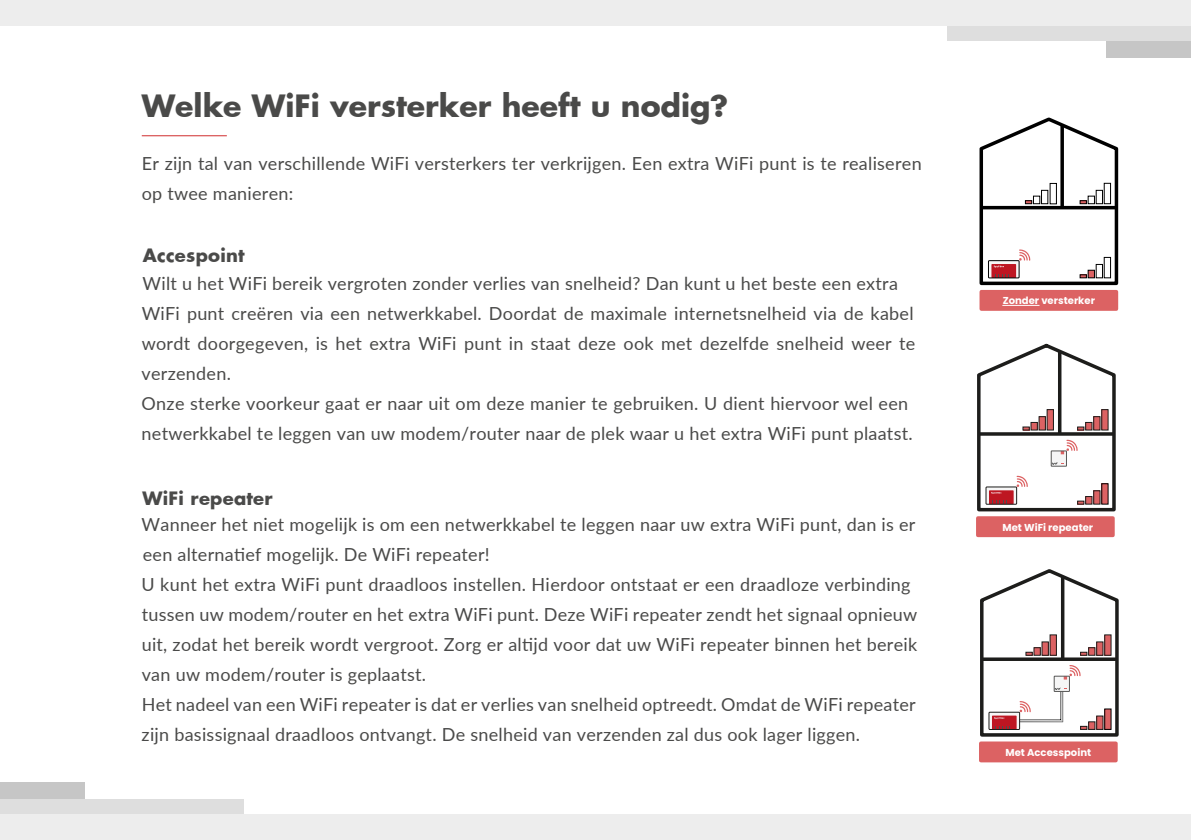
<style>
.page{position:relative;width:1191px;height:840px;background:#fff}
.page>*{position:absolute;margin:0;border:0;box-sizing:border-box;transform-origin:0 0}
.t1{font:700 30px "Futura";color:#4a4a49}
.t2{font:18px/30px "Lato";letter-spacing:.015em;color:#4a4a49}
.t3{font:700 18px "Futura";letter-spacing:.015em;color:#4a4a49}
.t4{font:700 10px "Poppins";color:#fff}
</style>
<div class="page">
<svg style="left:979px;top:117px;width:140px;height:169px"></svg>
<div style="left:979px;top:290px;width:139px;height:20px;background:#dc6263"></div>
<hr style="left:1002px;top:305px;width:37px;height:1px;background:#fff">
<svg style="left:980px;top:569px;width:139px;height:168px"></svg>
<div style="left:979px;top:741px;width:138px;height:21px;background:#dc6263;border:3px solid #dc6263"></div>
<hr style="left:142px;top:135px;width:85px;height:1px;background:#dc6263">
<div style="left:1106px;top:41px;width:85px;height:17px;background:#c6c6c6"></div>
<div style="left:947px;top:24px;width:244px;height:17px;background:#dedede"></div>
<div style="left:0;top:0;width:1191px;height:25px;background:#ededed"></div>
<div style="left:0;top:781px;width:84px;height:17px;background:#c6c6c6"></div>
<div style="left:0;top:798px;width:243px;height:17px;background:#dedede"></div>
<div style="left:0;top:814px;width:1191px;height:25px;background:#ededed"></div>
<svg style="left:977px;top:343px;width:139px;height:169px"></svg>
<div style="left:976px;top:516px;width:138px;height:21px;background:#dc6263;border:3px solid #dc6263"></div>
<h1 class="t1" style="left:142px;top:85px;width:588px">Welke WiFi versterker heeft u nodig?</h1>
<p class="t2" style="left:142px;top:148px;width:781px">Er zijn tal van verschillende WiFi versterkers ter verkrijgen. Een extra WiFi punt is te realiseren op twee manieren:</p>
<p class="t3" style="left:143px;top:243px;width:103px">Accespoint</p>
<p class="t2" style="left:143px;top:267px;width:757px">Wilt u het WiFi bereik vergroten zonder verlies van snelheid? Dan kunt u het beste een extra</p>
<p class="t2" style="left:142px;top:298px;width:775px">WiFi punt creëren via een netwerkkabel. Doordat de maximale internetsnelheid via de kabel wordt doorgegeven, is het extra WiFi punt in staat deze ook met dezelfde snelheid weer te verzenden.<br>Onze sterke voorkeur gaat er naar uit om deze manier te gebruiken. U dient hiervoor wel een netwerkkabel te leggen van uw modem/router naar de plek waar u het extra WiFi punt plaatst.</p>
<p class="t3" style="left:142px;top:485px;width:132px">WiFi repeater</p>
<p class="t2" style="left:143px;top:538px;width:348px">een alternatief mogelijk. De WiFi repeater!</p>
<p class="t2" style="left:142px;top:508px;width:775px">Wanneer het niet mogelijk is om een netwerkkabel te leggen naar uw extra WiFi punt, dan is er</p>
<p class="t2" style="left:141px;top:568px;width:777px">U kunt het extra WiFi punt draadloos instellen. Hierdoor ontstaat er een draadloze verbinding tussen uw modem/router en het extra WiFi punt. Deze WiFi repeater zendt het signaal opnieuw uit, zodat het bereik wordt vergroot. Zorg er altijd voor dat uw WiFi repeater binnen het bereik van uw modem/router is geplaatst.<br>Het nadeel van een WiFi repeater is dat er verlies van snelheid optreedt. Omdat de WiFi repeater zijn basissignaal draadloos ontvangt. De snelheid van verzenden zal dus ook lager liggen.</p>
<p class="t4" style="left:1002px;top:295px;width:94px">Zonder versterker</p>
<p class="t4" style="left:1002px;top:521px;width:92px">Met WiFi repeater</p>
<p class="t4" style="left:1005px;top:746px;width:87px">Met Accesspoint</p>
</div>
